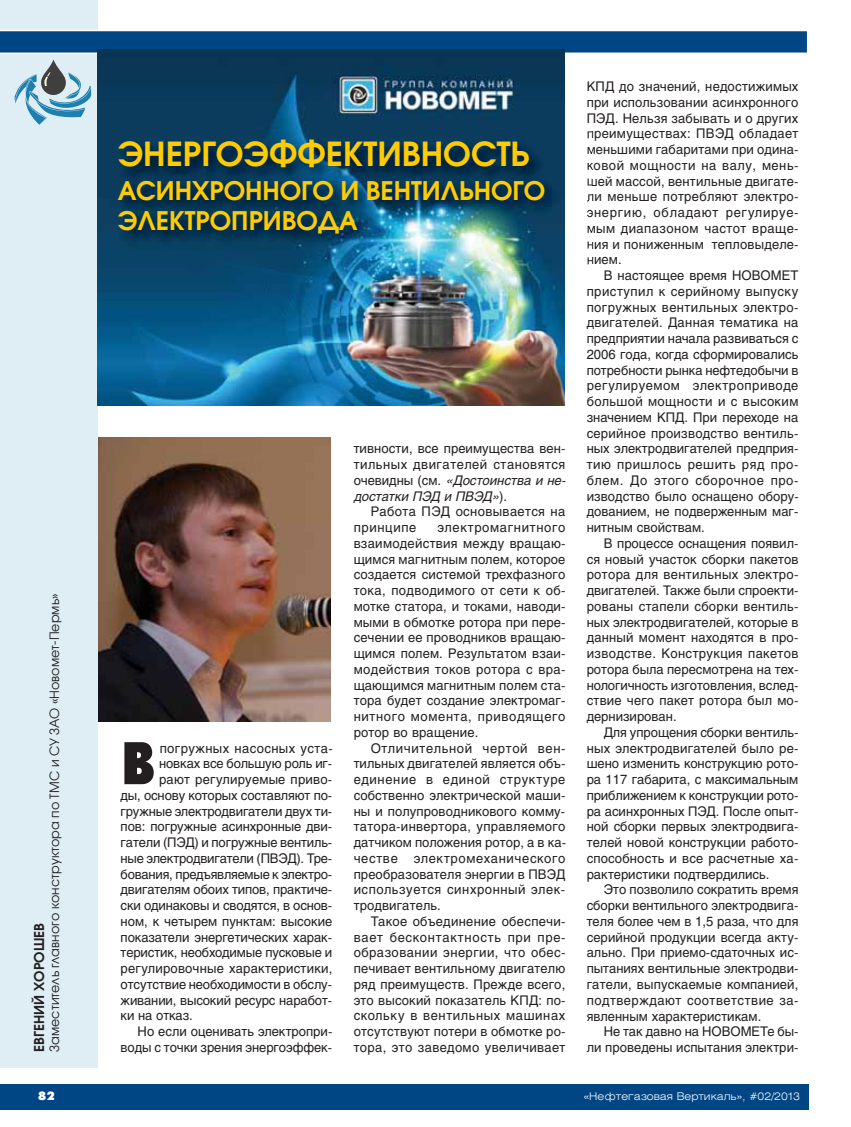
<style>
.page{position:relative;width:851px;height:1127px;background:#fff}
.page>*{position:absolute;margin:0;border:0;box-sizing:border-box;transform-origin:0 0}
.t1{font:700 60px "Futura Futuris X Cond C";color:#231f20}
.t2{font:600 33px "Avant Garde Gothic C";color:#ffcb04}
.t3{font:600 25.5px/30.6px "Avant Garde Gothic C";color:#ffcb04}
.t4{font:600 13.5px "Avant Garde Gothic C";letter-spacing:.005em;color:#231f20}
.t5{font:13.2px/15.8px "Helios";color:#231f20;text-align:justify}
.t6{font:13.2px/15.8px "Helios";letter-spacing:.04em;color:#231f20}
.t7{font:13.2px/15.8px "Helios";letter-spacing:.025em;color:#231f20}
.t8{font:13.2px "Helios";letter-spacing:-.02em;color:#231f20}
.t9{font:13.2px "Helios";letter-spacing:.03em;color:#231f20}
.t10{font:12.75px "Avant Garde Gothic C";letter-spacing:.005em;color:#231f20}
.t11{font:12px "Futura Futuris XC";color:#fff}
.t12{font:300 10.5px "Helios Ext";color:#fff}
.s1{font-style:italic}
</style>
<div class="page">
<img style="left:98px;top:438px;width:232px;height:283px">
<div style="left:0;top:1084px;width:808px;height:26px;background:#004584"></div>
<div style="left:0;top:0;width:98px;height:1068px;background:#dfedf5"></div>
<svg style="left:0;top:30px;width:807px;height:24px;background:#16548d"></svg>
<svg style="left:14px;top:60px;width:77px;height:65px"></svg>
<img style="left:98px;top:50px;width:466px;height:355px">
<img style="left:102px;top:129px;width:487px;height:141px">
<svg style="left:586px;top:129px;width:5px;height:91px"></svg>
<svg style="left:587px;top:226px;width:4px;height:9px"></svg>
<svg style="left:587px;top:241px;width:4px;height:8px"></svg>
<svg style="left:587px;top:257px;width:4px;height:7px"></svg>
<p class="t10" style="left:50px;top:1052px;width:460px;rotate:-90deg">Заместитель главного конструктора по ТМС и СУ ЗАО «Новомет-Пермь»</p>
<p class="t4" style="left:34px;top:1052px;width:131px;rotate:-90deg">ЕВГЕНИЙ ХОРОШЕВ</p>
<h2 class="t2" style="left:118px;top:142px;width:413px">ЭНЕРГОЭФФЕКТИВНОСТЬ</h2>
<h3 class="t3" style="left:118px;top:178px;width:429px">АСИНХРОННОГО И ВЕНТИЛЬНОГО<br>ЭЛЕКТРОПРИВОДА</h3>
<h1 class="t1" style="left:121px;top:740px;width:36px">В</h1>
<p class="t9" style="left:160px;top:743px;width:175px">погружных насосных уста-</p>
<p class="t5" style="left:159px;top:757px;width:175px">новках все большую роль иг-</p>
<p class="t5" style="left:159px;top:773px;width:175px">рают регулируемые приво-</p>
<p class="t5" style="left:121px;top:789px;width:213px">ды, основу которых составляют по-</p>
<p class="t5" style="left:121px;top:804px;width:213px">гружные электродвигатели двух ти-</p>
<p class="t5" style="left:121px;top:820px;width:213px">пов: погружные асинхронные дви-</p>
<p class="t5" style="left:121px;top:836px;width:213px">гатели (ПЭД) и погружные вентиль-</p>
<p class="t5" style="left:121px;top:852px;width:213px">ные электродвигатели (ПВЭД). Тре-</p>
<p class="t8" style="left:121px;top:869px;width:213px">бования, предъявляемые к электро-</p>
<p class="t5" style="left:121px;top:883px;width:213px">двигателям обоих типов, практиче-</p>
<p class="t5" style="left:121px;top:899px;width:213px">ски одинаковы и сводятся, в основ-</p>
<p class="t5" style="left:121px;top:915px;width:213px">ном, к четырем пунктам: высокие</p>
<p class="t5" style="left:121px;top:930px;width:213px">показатели энергетических харак-</p>
<p class="t5" style="left:121px;top:946px;width:213px">теристик, необходимые пусковые и</p>
<p class="t5" style="left:121px;top:962px;width:213px">регулировочные характеристики,</p>
<p class="t5" style="left:121px;top:978px;width:213px">отсутствие необходимости в обслу-</p>
<p class="t5" style="left:121px;top:993px;width:213px">живании, высокий ресурс наработ-</p>
<p class="t5" style="left:121px;top:1009px;width:74px">ки на отказ.</p>
<p class="t5" style="left:138px;top:1025px;width:196px">Но если оценивать электропри-</p>
<p class="t5" style="left:121px;top:1041px;width:213px">воды с точки зрения энергоэффек-</p>
<p class="t6" style="left:353px;top:442px;width:216px">тивности, все преимущества вен&shy;тильных двигателей становятся о ч е в и д н ы ( с м . <span class="s1">«Достоинства и не&shy;достатки ПЭД и ПВЭД»</span>) .</p>
<p class="t7" style="left:353px;top:505px;width:213px;text-indent:17px">Работа ПЭД основывается на принципе</p>
<p class="t5" style="left:353px;top:521px;width:213px;text-indent:84px">электромагнитного взаимодействия между вращаю&shy;щимся магнитным полем, которое создается системой трехфазного тока, подводимого от сети к об&shy;мотке статора, и токами, наводи&shy;мыми в обмотке ротора при пере&shy;сечении ее проводников вращаю&shy;щимся полем. Результатом взаи&shy;модействия токов ротора с вра&shy;щающимся магнитным полем ста&shy;тора будет создание электромаг&shy;нитного момента, приводящего ротор во вращение.</p>
<p class="t5" style="left:353px;top:741px;width:214px;text-indent:17px">Отличительной чертой вен&shy;тильных двигателей является объ&shy;единение в единой структуре собственно электрической маши&shy;ны и полупроводникового комму&shy;татора-инвертора, управляемого датчиком положения ротор, а в ка&shy;честве электромеханического преобразователя энергии в ПВЭД используется синхронный элек&shy;тродвигатель.</p>
<p class="t5" style="left:353px;top:915px;width:213px;text-indent:17px">Такое объединение обеспечи&shy;вает бесконтактность при пре&shy;образовании энергии, что обес&shy;печивает вентильному двигателю ряд преимуществ. Прежде всего, это высокий показатель КПД: по&shy;скольку в вентильных машинах отсутствуют потери в обмотке ро&shy;тора, это заведомо увеличивает</p>
<p class="t5" style="left:586px;top:80px;width:213px">КПД до значений, недостижимых при использовании асинхронного ПЭД. Нельзя забывать и о других преимуществах: ПВЭД обладает меньшими габаритами при одина&shy;ковой мощности на валу, мень&shy;шей массой, вентильные двигате&shy;ли меньше потребляют электро&shy;энергию, обладают регулируе&shy;мым диапазоном частот враще&shy;ния и пониженным тепловыделе&shy;нием.</p>
<p class="t5" style="left:586px;top:269px;width:213px;text-indent:17px">В настоящее время НОВОМЕТ приступил к серийному выпуску погружных вентильных электро&shy;двигателей. Данная тематика на предприятии начала развиваться с 2006 года, когда сформировались потребности рынка нефтедобычи в регулируемом электроприводе большой мощности и с высоким значением КПД. При переходе на серийное производство вентиль&shy;ных электродвигателей предприя&shy;тию пришлось решить ряд про&shy;блем. До этого сборочное про&shy;изводство было оснащено обору&shy;дованием, не подверженным маг&shy;нитным свойствам.</p>
<p class="t5" style="left:586px;top:537px;width:213px;text-indent:17px">В процессе оснащения появил&shy;ся новый участок сборки пакетов ротора для вентильных электро&shy;двигателей. Также были спроекти&shy;рованы стапели сборки вентиль&shy;ных электродвигателей, которые в данный момент находятся в про&shy;изводстве. Конструкция пакетов ротора была пересмотрена на тех&shy;нологичность изготовления, вслед&shy;ствие чего пакет ротора был мо&shy;дернизирован.</p>
<p class="t5" style="left:586px;top:726px;width:213px;text-indent:17px">Для упрощения сборки вентиль&shy;ных электродвигателей было ре&shy;шено изменить конструкцию рото&shy;ра 117 габарита, с максимальным приближением к конструкции рото&shy;ра асинхронных ПЭД. После опыт&shy;ной сборки первых электродвига&shy;телей новой конструкции работо&shy;способность и все расчетные ха&shy;рактеристики подтвердились.</p>
<p class="t5" style="left:586px;top:883px;width:213px;text-indent:17px">Это позволило сократить время сборки вентильного электродвига&shy;теля более чем в 1,5 раза, что для серийной продукции всегда акту&shy;ально. При приемо-сдаточных ис&shy;пытаниях вентильные электродви&shy;гатели, выпускаемые компанией, подтверждают соответствие за&shy;явленным характеристикам.</p>
<p class="t5" style="left:586px;top:1025px;width:213px;text-align:right">Не так давно на НОВОМЕТе бы&shy;ли проведены испытания электри-</p>
<p class="t11" style="left:38px;top:1091px;width:18px">82</p>
<p class="t12" style="left:583px;top:1092px;width:217px">«Нефтегазовая Вертикаль», #02/2013</p>
</div>
